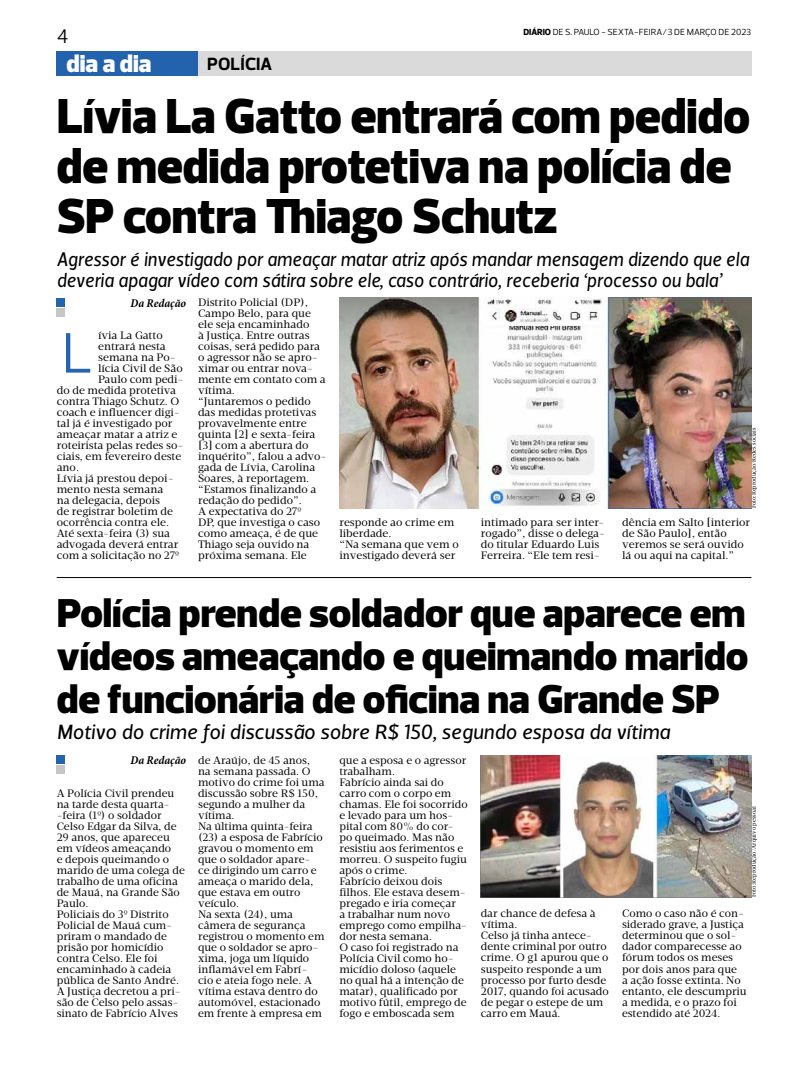
<style>
.page{position:relative;width:794px;height:1078px;background:#fff}
.page>*{position:absolute;margin:0;border:0;box-sizing:border-box;transform-origin:0 0}
.t1{font:58px "Prelo";color:#2565ae}
.t2{font:900 50px/50px "Prelo";color:#000}
.t3{font:900 41px/43px "Prelo";color:#000;text-align:justify}
.t4{font:900 25px "Prelo";color:#fff}
.t5{font:italic 21px "Velino Sans";color:#000}
.t6{font:italic 20px/21px "Velino Sans";color:#000;scale:.93 1}
.t7{font:20px "Prelo";color:#000}
.t8{font:700 18px "Prelo";color:#000}
.t9{font:italic 700 condensed 12px "Minion Pro";letter-spacing:-.005em;color:#000}
.t10{font:11px/11px "Velino Text";color:#000}
.t11{font:9px "Prelo";color:#000}
.t12{font:6px "Velino Text";color:#000;scale:.96 1}
.t13{font:6px "Velino Text";color:#000;scale:.93 1}
.s1{font-weight:800}
</style>
<div class="page">
<div style="left:148px;top:51px;width:603px;height:24px;background:#dadada"></div>
<div style="left:57px;top:51px;width:141px;height:24px;background:#2363ad"></div>
<hr style="left:57px;top:577px;width:694px;height:1px;background:#000">
<div style="left:57px;top:765px;width:8px;height:8px;background:#c6c6c6"></div>
<div style="left:57px;top:755px;width:8px;height:8px;background:#2464ae"></div>
<div style="left:57px;top:308px;width:8px;height:8px;background:#c6c6c6"></div>
<div style="left:57px;top:298px;width:8px;height:8px;background:#2464ae"></div>
<img style="left:339px;top:298px;width:412px;height:210px">
<img style="left:481px;top:755px;width:270px;height:141px">
<h3 class="t7" style="left:57px;top:24px;width:13px">4</h3>
<h3 class="t4" style="left:67px;top:48px;width:86px">dia a dia</h3>
<h3 class="t8" style="left:207px;top:53px;width:67px">POLÍCIA</h3>
<p class="t11" style="left:523px;top:27px;width:229px"><span class="s1">DIÁRIO</span> DE S. PAULO - SEXTA-FEIRA/3 DE MARÇO DE 2023</p>
<h2 class="t2" style="left:57px;top:91px;width:695px">Lívia La Gatto entrará com pedido de medida protetiva na polícia de<br>SP contra Thiago Schutz</h2>
<h3 class="t6" style="left:57px;top:249px;width:746px">Agressor é investigado por ameaçar matar atriz após mandar mensagem dizendo que ela deveria apagar vídeo com sátira sobre ele, caso contrário, receberia ‘processo ou bala’</h3>
<p class="t9" style="left:130px;top:294px;width:57px">Da Redação</p>
<p class="t10" style="left:98px;top:330px;width:66px">ívia La Gatto</p>
<p class="t10" style="left:98px;top:341px;width:69px">entrará nesta</p>
<p class="t10" style="left:98px;top:352px;width:79px">semana na Po-</p>
<p class="t10" style="left:98px;top:363px;width:86px">lícia Civil de São</p>
<p class="t10" style="left:98px;top:374px;width:87px">Paulo com pedi-</p>
<p class="t10" style="left:57px;top:385px;width:121px">do de medida protetiva</p>
<p class="t10" style="left:57px;top:396px;width:124px">contra Thiago Schutz. O</p>
<p class="t10" style="left:57px;top:407px;width:125px">coach e influencer digi-</p>
<p class="t10" style="left:57px;top:418px;width:117px">tal já é investigado por</p>
<p class="t10" style="left:57px;top:429px;width:122px">ameaçar matar a atriz e</p>
<p class="t10" style="left:57px;top:440px;width:128px">roteirista pelas redes so-</p>
<p class="t10" style="left:57px;top:451px;width:126px">ciais, em fevereiro deste</p>
<p class="t10" style="left:57px;top:462px;width:24px">ano.</p>
<p class="t10" style="left:57px;top:473px;width:119px">Lívia já prestou depoi-</p>
<p class="t10" style="left:57px;top:484px;width:108px">mento nesta semana</p>
<p class="t10" style="left:57px;top:495px;width:105px">na delegacia, depois</p>
<p class="t10" style="left:57px;top:506px;width:118px">de registrar boletim de</p>
<p class="t10" style="left:57px;top:517px;width:114px">ocorrência contra ele.</p>
<p class="t10" style="left:57px;top:528px;width:115px">Até sexta-feira (3) sua</p>
<p class="t10" style="left:57px;top:539px;width:123px">advogada deverá entrar</p>
<p class="t10" style="left:57px;top:550px;width:124px">com a solicitação no 27º</p>
<h1 class="t1" style="left:62px;top:317px;width:33px">L</h1>
<p class="t10" style="left:198px;top:297px;width:130px">Distrito Policial (DP),<br>Campo Belo, para que ele seja encaminhado<br>à Justiça. Entre outras coisas, será pedido para o agressor não se apro&shy;ximar ou entrar nova&shy;mente em contato com a vítima.<br>“Juntaremos o pedido das medidas protetivas provavelmente entre quinta [2] e sexta-feira [3] com a abertura do inquérito”, falou a advo&shy;gada de Lívia, Carolina<br>Soares, à reportagem. “Estamos finalizando a redação do pedido”.<br>A expectativa do 27º<br>DP, que investiga o caso como ameaça, é de que<br>Thiago seja ouvido na próxima semana. Ele</p>
<p class="t13" style="left:750px;top:508px;width:88px;rotate:-90deg">Foto:Reprodução/Redes sociais</p>
<p class="t10" style="left:339px;top:516px;width:121px">responde ao crime em liberdade.<br>“Na semana que vem o investigado deverá ser</p>
<p class="t10" style="left:481px;top:516px;width:126px">intimado para ser inter&shy;rogado”, disse o delega&shy;do titular Eduardo Luis<br>Ferreira. “Ele tem resi-</p>
<p class="t10" style="left:622px;top:516px;width:130px">dência em Salto [interior de São Paulo], então veremos se será ouvido lá ou aqui na capital.”</p>
<h3 class="t3" style="left:57px;top:591px;width:693px">Polícia prende soldador que aparece em vídeos ameaçando e queimando marido de funcionária de oficina na Grande SP</h3>
<h3 class="t5" style="left:57px;top:719px;width:615px">Motivo do crime foi discussão sobre R$ 150, segundo esposa da vítima</h3>
<p class="t9" style="left:130px;top:751px;width:57px">Da Redação</p>
<p class="t10" style="left:57px;top:787px;width:130px">A Polícia Civil prendeu na tarde desta quarta--feira (1º) o soldador<br>Celso Edgar da Silva, de<br>29 anos, que apareceu em vídeos ameaçando<br>e depois queimando o marido de uma colega de trabalho de uma oficina de Mauá, na Grande São<br>Paulo.<br>Policiais do 3º Distrito<br>Policial de Mauá cum&shy;priram o mandado de prisão por homicídio contra Celso. Ele foi encaminhado à cadeia pública de Santo André.<br>A Justiça decretou a pri&shy;são de Celso pelo assas&shy;sinato de Fabrício Alves</p>
<p class="t10" style="left:198px;top:754px;width:128px">de Araújo, de 45 anos, na semana passada. O motivo do crime foi uma discussão sobre R$ 150, segundo a mulher da vítima.<br>Na última quinta-feira (23) a esposa de Fabrício gravou o momento em que o soldador apare-<br>ce dirigindo um carro e ameaça o marido dela, que estava em outro veículo.<br>Na sexta (24), uma câmera de segurança registrou o momento em que o soldador se apro&shy;xima, joga um líquido inflamável em Fabrí&shy;cio e ateia fogo nele. A vítima estava dentro do automóvel, estacionado em frente à empresa em</p>
<p class="t10" style="left:339px;top:754px;width:130px">que a esposa e o agressor trabalham.<br>Fabrício ainda sai do carro com o corpo em chamas. Ele foi socorrido e levado para um hos&shy;pital com 80% do cor&shy;po queimado. Mas não resistiu aos ferimentos e morreu. O suspeito fugiu após o crime.<br>Fabrício deixou dois filhos. Ele estava desem&shy;pregado e iria começar<br>a trabalhar num novo emprego como empilha&shy;dor nesta semana.<br>O caso foi registrado na<br>Polícia Civil como ho&shy;micídio doloso (aquele no qual há a intenção de matar), qualificado por motivo fútil, emprego de fogo e emboscada sem</p>
<p class="t12" style="left:750px;top:896px;width:96px;rotate:-90deg">Foto:Reprodução/Arquivo pessoal</p>
<p class="t10" style="left:481px;top:908px;width:130px">dar chance de defesa à vítima.<br>Celso já tinha antece&shy;dente criminal por outro crime. O g1 apurou que o suspeito responde a um processo por furto desde<br>2017, quando foi acusado de pegar o estepe de um carro em Mauá.</p>
<p class="t10" style="left:622px;top:908px;width:126px">Como o caso não é con&shy;siderado grave, a Justiça determinou que o sol&shy;dador comparecesse ao fórum todos os meses por dois anos para que<br>a ação fosse extinta. No entanto, ele descumpriu a medida, e o prazo foi estendido até 2024.</p>
</div>
